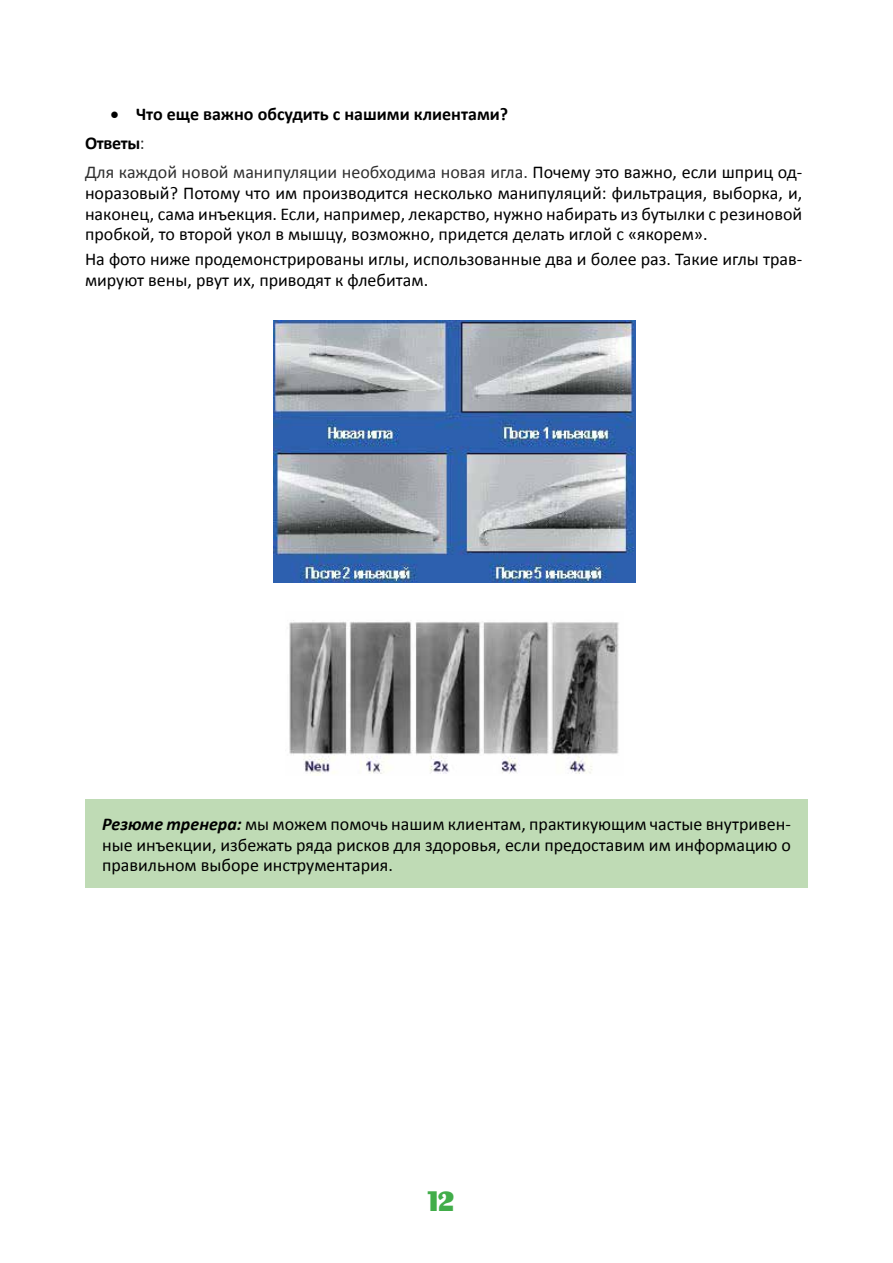
<style>
.page{position:relative;width:893px;height:1263px;background:#fff}
.page>*{position:absolute;margin:0;border:0;box-sizing:border-box;transform-origin:0 0}
.t1{font:31.5px "Binner Di";color:#41ad49}
.t2{font:18px/20.7px "Calibri";color:#000;text-align:justify}
.t3{font:18px/29.2px "Calibri";color:#303030}
.s1{color:#000}
.s2{font-weight:700;color:#000}
.s3{font-weight:700;font-style:italic}
</style>
<div class="page">
<img style="left:289px;top:620px;width:330px;height:154px">
<img style="left:274px;top:320px;width:362px;height:263px">
<div style="left:85px;top:799px;width:723px;height:89px;background:#bfdbb5"></div>
<p class="t3" style="left:85px;top:99px;width:719px;text-indent:26px"><span class="s1">•</span> <span class="s2">Что еще важно обсудить с нашими клиентами?<br>Ответы</span>:<br>Для каждой новой манипуляции необходима новая игла. <span class="s1">Почему это важно, если шприц од-</span></p>
<p class="t2" style="left:85px;top:183px;width:719px">норазовый? Потому что им производится несколько манипуляций: фильтрация, выборка, и, наконец, сама инъекция. Если, например, лекарство, нужно набирать из бутылки с резиновой пробкой, то второй укол в мышцу, возможно, придется делать иглой с «якорем».</p>
<p class="t2" style="left:85px;top:249px;width:719px">На фото ниже продемонстрированы иглы, использованные два и более раз. Такие иглы трав&shy;мируют вены, рвут их, приводят к флебитам.</p>
<p class="t2" style="left:102px;top:814px;width:690px"><span class="s3">Резюме тренера:</span> мы можем помочь нашим клиентам, практикующим частые внутривен&shy;ные инъекции, избежать ряда рисков для здоровья, если предоставим им информацию о правильном выборе инструментария.</p>
<h1 class="t1" style="left:427px;top:1183px;width:28px">12</h1>
</div>
